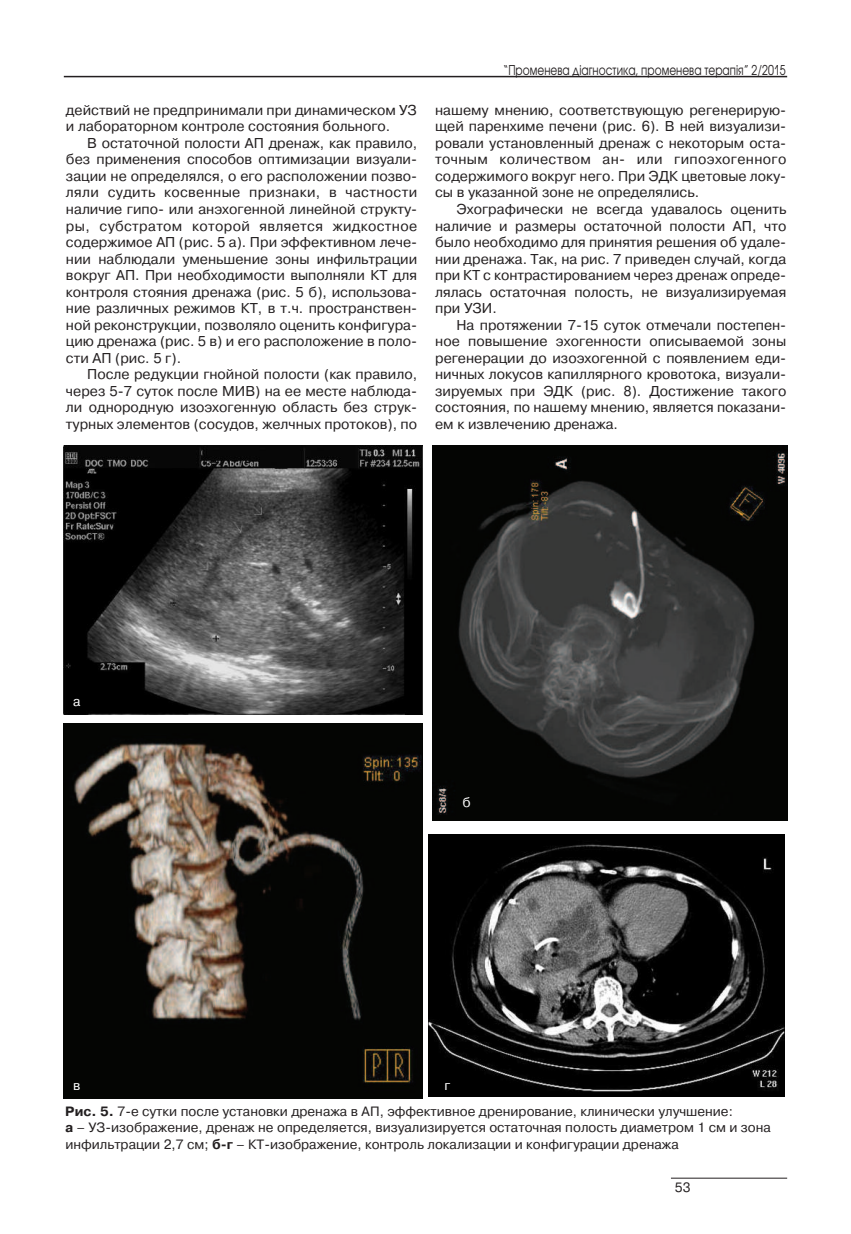
<style>
.page{position:relative;width:851px;height:1234px;background:#fff}
.page>*{position:absolute;margin:0;border:0;box-sizing:border-box;transform-origin:0 0}
.t1{font:14.25px/16.5px "Pragmatica C";color:#231f20;text-align:justify}
.t2{font:13.5px/26.4px "Pragmatica C";color:#231f20}
.t3{font:13.5px "Avant Garde Gothic C";color:#231f20;scale:.79 1}
.t4{font:13.5px "Pragmatica C";color:#fff}
.s1{color:#fff}
.s2{font-weight:700}
</style>
<div class="page">
<hr style="left:670px;top:1177px;width:117px;height:1px;background:#231f20">
<hr style="left:64px;top:76px;width:723px;height:1px;background:#231f20">
<img style="left:64px;top:445px;width:358px;height:269px">
<img style="left:433px;top:445px;width:354px;height:375px">
<img style="left:64px;top:723px;width:358px;height:374px">
<img style="left:428px;top:834px;width:356px;height:262px">
<p class="t1" style="left:66px;top:102px;width:352px">действий не предпринимали при динамическом УЗ и лабораторном контроле состояния больного.</p>
<p class="t1" style="left:66px;top:135px;width:352px;text-indent:21px">В остаточной полости АП дренаж, как правило, без применения способов оптимизации визуали&shy;зации не определялся, о его расположении позво&shy;ляли судить косвенные признаки, в частности наличие гипо- или анэхогенной линейной структу&shy;ры, субстратом которой является жидкостное содержимое АП (рис. 5 а). При эффективном лече&shy;нии наблюдали уменьшение зоны инфильтрации вокруг АП. При необходимости выполняли КТ для контроля стояния дренажа (рис. 5 б), использова&shy;ние различных режимов КТ, в т.ч. пространствен&shy;ной реконструкции, позволяло оценить конфигура&shy;цию дренажа (рис. 5 в) и его расположение в поло&shy;сти АП (рис. 5 г).</p>
<p class="t1" style="left:66px;top:366px;width:352px;text-indent:21px">После редукции гнойной полости (как правило, через 5-7 суток после МИВ) на ее месте наблюда&shy;ли однородную изоэхогенную область без струк&shy;турных элементов (сосудов, желчных протоков), по</p>
<p class="t3" style="left:503px;top:62px;width:359px">“Променева діагностика, променева терапія” 2/2015</p>
<p class="t1" style="left:435px;top:102px;width:352px">нашему мнению, соответствующую регенерирую&shy;щей паренхиме печени (рис. 6). В ней визуализи&shy;ровали установленный дренаж с некоторым оста&shy;точным количеством ан- или гипоэхогенного содержимого вокруг него. При ЭДК цветовые локу&shy;сы в указанной зоне не определялись.</p>
<p class="t1" style="left:435px;top:201px;width:352px;text-indent:21px">Эхографически не всегда удавалось оценить наличие и размеры остаточной полости АП, что было необходимо для принятия решения об удале&shy;нии дренажа. Так, на рис. 7 приведен случай, когда при КТ с контрастированием через дренаж опреде&shy;лялась остаточная полость, не визуализируемая при УЗИ.</p>
<p class="t1" style="left:435px;top:316px;width:352px;text-indent:21px">На протяжении 7-15 суток отмечали постепен&shy;ное повышение эхогенности описываемой зоны регенерации до изоэхогенной с появлением еди&shy;ничных локусов капиллярного кровотока, визуали&shy;зируемых при ЭДК (рис. 8). Достижение такого состояния, по нашему мнению, является показани&shy;ем к извлечению дренажа.</p>
<p class="t4" style="left:73px;top:693px;width:9px">a</p>
<p class="t4" style="left:462px;top:794px;width:10px">б</p>
<p class="t2" style="left:65px;top:1071px;width:669px;text-indent:379px"><span class="s1">г<br></span><span class="s2">Рис. 5.</span> 7-е сутки после установки дренажа в АП, эффективное дренирование, клинически улучшение:</p>
<p class="t2" style="left:65px;top:1119px;width:707px;line-height:16.2px"><span class="s2">а</span> – УЗ-изображение, дренаж не определяется, визуализируется остаточная полость диаметром 1 см и зона инфильтрации 2,7 см; <span class="s2">б-г</span> – КТ-изображение, контроль локализации и конфигурации дренажа</p>
<p class="t4" style="left:73px;top:1076px;width:9px">в</p>
<p class="t2" style="left:674px;top:1173px;width:17px">53</p>
</div>
